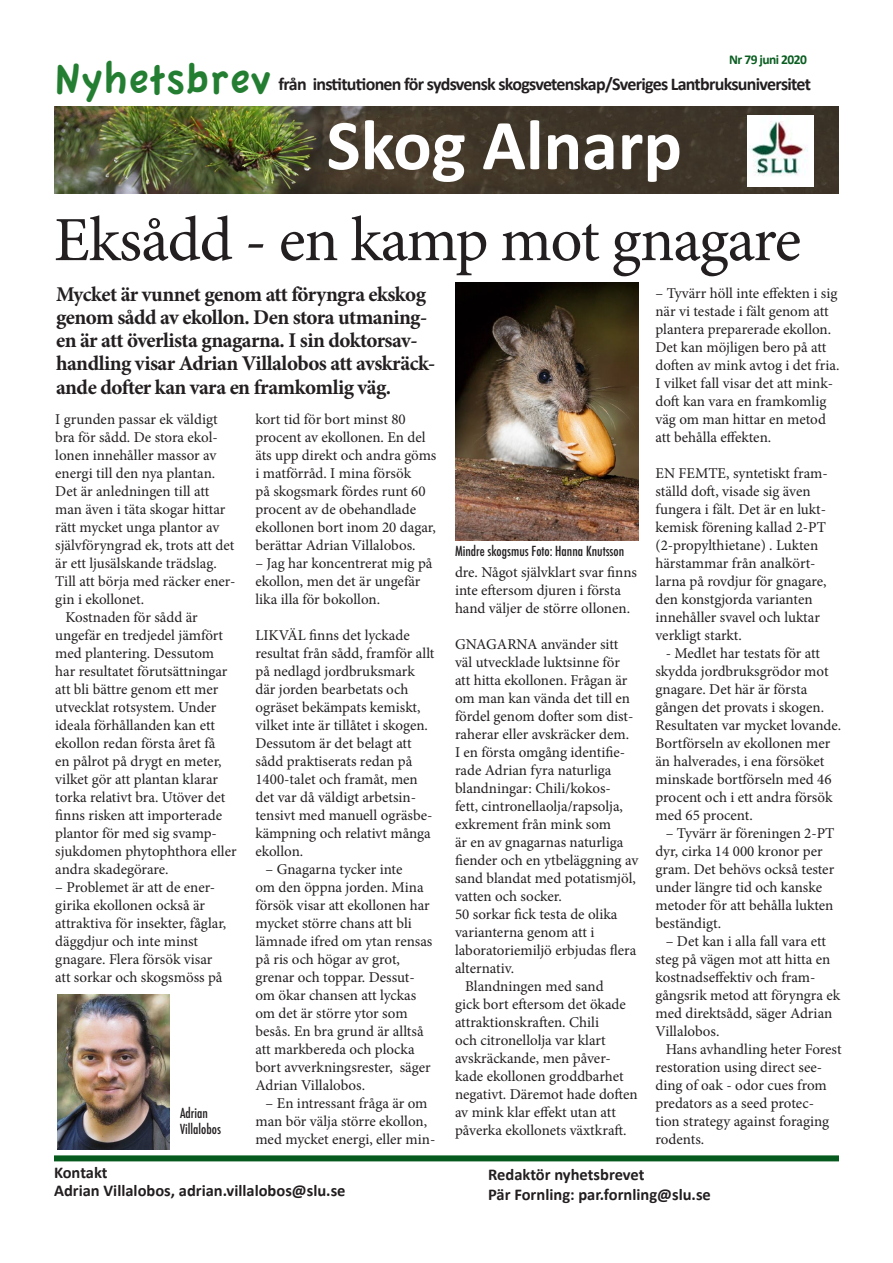
<style>
.page{position:relative;width:893px;height:1263px;background:#fff}
.page>*{position:absolute;margin:0;border:0;box-sizing:border-box;transform-origin:0 0}
.t1{font:700 72px "Calibri";color:#fff}
.t2{font:63px "Minion Pro";letter-spacing:-.02em;color:#231f20}
.t3{font:45px "Apple Casual";color:#237e32}
.t4{font:700 21px/23.2px "Minion Pro";letter-spacing:-.025em;color:#231f20}
.t5{font:700 18px "Calibri";letter-spacing:-.04em;color:#231f20}
.t6{font:700 16.5px/18px "Calibri";color:#231f20}
.t7{font:15px/18px "Minion Pro";color:#231f20}
.t8{font:500 condensed 13.5px/16.2px "Futura";color:#231f20}
.t9{font:700 13.5px "Calibri";letter-spacing:-.04em;color:#095d20}
</style>
<div class="page">
<img style="left:54px;top:107px;width:785px;height:87px">
<img style="left:747px;top:115px;width:66px;height:72px">
<div style="left:54px;top:1155px;width:785px;height:6px;background:#075a1e"></div>
<img style="left:57px;top:994px;width:112px;height:155px">
<img style="left:455px;top:283px;width:183px;height:258px">
<h3 class="t3" style="left:54px;top:57px;width:219px">Nyhetsbrev</h3>
<p class="t9" style="left:729px;top:51px;width:79px">Nr 79 juni 2020</p>
<p class="t5" style="left:279px;top:73px;width:534px">från institutionen för sydsvensk skogsvetenskap/Sveriges Lantbruksuniversitet</p>
<h1 class="t1" style="left:327px;top:101px;width:357px">Skog Alnarp</h1>
<h2 class="t2" style="left:54px;top:198px;width:749px">Eksådd - en kamp mot gnagare</h2>
<h3 class="t4" style="left:56px;top:282px;width:381px">Mycket är vunnet genom att föryngra ekskog genom sådd av ekollon. Den stora utmaning&shy;en är att överlista gnagarna. I sin doktorsav&shy;handling visar Adrian Villalobos att avskräck&shy;ande dofter kan vara en framkomlig väg.</h3>
<p class="t7" style="left:55px;top:410px;width:164px">I grunden passar ek väldigt</p>
<p class="t7" style="left:55px;top:428px;width:164px">bra för sådd. De stora ekol-</p>
<p class="t7" style="left:55px;top:446px;width:163px">lonen innehåller massor av</p>
<p class="t7" style="left:55px;top:464px;width:162px">energi till den nya plantan.</p>
<p class="t7" style="left:55px;top:482px;width:156px">Det är anledningen till att</p>
<p class="t7" style="left:55px;top:500px;width:172px">man även i täta skogar hittar</p>
<p class="t7" style="left:55px;top:518px;width:166px">rätt mycket unga plantor av</p>
<p class="t7" style="left:55px;top:536px;width:181px">självföryngrad ek, trots att det</p>
<p class="t7" style="left:55px;top:554px;width:163px">är ett ljusälskande trädslag.</p>
<p class="t7" style="left:55px;top:572px;width:182px">Till att börja med räcker ener-</p>
<p class="t7" style="left:55px;top:590px;width:90px">gin i ekollonet.</p>
<p class="t7" style="left:65px;top:608px;width:134px">Kostnaden för sådd är</p>
<p class="t7" style="left:55px;top:626px;width:169px">ungefär en tredjedel jämfört</p>
<p class="t7" style="left:55px;top:644px;width:160px">med plantering. Dessutom</p>
<p class="t7" style="left:55px;top:662px;width:174px">har resultatet förutsättningar</p>
<p class="t7" style="left:55px;top:680px;width:165px">att bli bättre genom ett mer</p>
<p class="t7" style="left:55px;top:698px;width:163px">utvecklat rotsystem. Under</p>
<p class="t7" style="left:55px;top:716px;width:161px">ideala förhållanden kan ett</p>
<p class="t7" style="left:55px;top:734px;width:162px">ekollon redan första året få</p>
<p class="t7" style="left:55px;top:752px;width:168px">en pålrot på drygt en meter,</p>
<p class="t7" style="left:55px;top:770px;width:164px">vilket gör att plantan klarar</p>
<p class="t7" style="left:55px;top:788px;width:172px">torka relativt bra. Utöver det</p>
<p class="t7" style="left:55px;top:806px;width:168px">finns risken att importerade</p>
<p class="t7" style="left:55px;top:824px;width:163px">plantor för med sig svamp-</p>
<p class="t7" style="left:55px;top:842px;width:183px">sjukdomen phytophthora eller</p>
<p class="t7" style="left:55px;top:860px;width:115px">andra skadegörare.</p>
<p class="t7" style="left:55px;top:878px;width:173px">– Problemet är att de ener&shy;girika ekollonen också är attraktiva för insekter, fåglar, däggdjur och inte minst gnagare. Flera försök visar att sorkar och skogsmöss på</p>
<p class="t7" style="left:655px;top:284px;width:185px">– Tyvärr höll inte effekten i sig när vi testade i fält genom att plantera preparerade ekollon.<br>Det kan möjligen bero på att doften av mink avtog i det fria.<br>I vilket fall visar det att mink&shy;doft kan vara en framkomlig väg om man hittar en metod att behålla effekten.</p>
<p class="t7" style="left:655px;top:464px;width:174px">EN FEMTE, syntetiskt fram&shy;ställd doft, visade sig även fungera i fält. Det är en lukt&shy;kemisk förening kallad 2-PT (2-propylthietane) . Lukten härstammar från analkört&shy;larna på rovdjur för gnagare, den konstgjorda varianten innehåller svavel och luktar verkligt starkt.</p>
<p class="t7" style="left:655px;top:644px;width:187px;text-indent:10px">- Medlet har testats för att skydda jordbruksgrödor mot gnagare. Det här är första gången det provats i skogen.<br>Resultaten var mycket lovande.<br>Bortförseln av ekollonen mer än halverades, i ena försöket minskade bortförseln med 46 procent och i ett andra försök med 65 procent.</p>
<p class="t7" style="left:655px;top:824px;width:181px;text-indent:10px">– Tyvärr är föreningen 2-PT dyr, cirka 14 000 kronor per gram. Det behövs också tester under längre tid och kanske metoder för att behålla lukten beständigt.</p>
<p class="t7" style="left:655px;top:932px;width:186px;text-indent:10px">– Det kan i alla fall vara ett steg på vägen mot att hitta en kostnadseffektiv och fram&shy;gångsrik metod att föryngra ek med direktsådd, säger Adrian<br>Villalobos.</p>
<p class="t7" style="left:655px;top:1040px;width:188px;text-indent:10px">Hans avhandling heter Forest restoration using direct see&shy;ding of oak - odor cues from predators as a seed protec&shy;tion strategy against foraging rodents.</p>
<p class="t7" style="left:255px;top:410px;width:182px">kort tid för bort minst 80 procent av ekollonen. En del äts upp direkt och andra göms i matförråd. I mina försök<br>på skogsmark fördes runt 60 procent av de obehandlade ekollonen bort inom 20 dagar, berättar Adrian Villalobos.</p>
<p class="t7" style="left:255px;top:554px;width:179px">– Jag har koncentrerat mig på ekollon, men det är ungefär lika illa för bokollon.</p>
<p class="t7" style="left:255px;top:626px;width:181px">LIKVÄL finns det lyckade resultat från sådd, framför allt på nedlagd jordbruksmark där jorden bearbetats och ogräset bekämpats kemiskt, vilket inte är tillåtet i skogen.<br>Dessutom är det belagt att sådd praktiserats redan på<br>1400-talet och framåt, men det var då väldigt arbetsin&shy;tensivt med manuell ogräsbe&shy;kämpning och relativt många ekollon.</p>
<p class="t7" style="left:255px;top:860px;width:179px;text-indent:10px">– Gnagarna tycker inte<br>om den öppna jorden. Mina försök visar att ekollonen har mycket större chans att bli lämnade ifred om ytan rensas på ris och högar av grot, grenar och toppar. Dessut&shy;om ökar chansen att lyckas om det är större ytor som besås. En bra grund är alltså att markbereda och plocka bort avverkningsrester, säger<br>Adrian Villalobos.</p>
<p class="t7" style="left:255px;top:1094px;width:181px;text-align:center">– En intressant fråga är om man bör välja större ekollon, med mycket energi, eller min-</p>
<p class="t8" style="left:455px;top:543px;width:171px">Mindre skogsmus Foto: Hanna Knutsson</p>
<p class="t7" style="left:455px;top:563px;width:183px">dre. Något självklart svar finns inte eftersom djuren i första hand väljer de större ollonen.</p>
<p class="t7" style="left:455px;top:635px;width:165px">GNAGARNA använder sitt</p>
<p class="t7" style="left:455px;top:653px;width:166px">väl utvecklade luktsinne för</p>
<p class="t7" style="left:455px;top:671px;width:174px">att hitta ekollonen. Frågan är</p>
<p class="t7" style="left:455px;top:689px;width:177px">om man kan vända det till en</p>
<p class="t7" style="left:455px;top:707px;width:180px">fördel genom dofter som dist-</p>
<p class="t7" style="left:455px;top:725px;width:176px">raherar eller avskräcker dem.</p>
<p class="t7" style="left:455px;top:743px;width:172px">I en första omgång identifie-</p>
<p class="t7" style="left:455px;top:761px;width:158px">rade Adrian fyra naturliga</p>
<p class="t7" style="left:455px;top:779px;width:157px">blandningar: Chili/kokos-</p>
<p class="t7" style="left:455px;top:797px;width:170px">fett, cintronellaolja/rapsolja,</p>
<p class="t7" style="left:455px;top:815px;width:158px">exkrement från mink som</p>
<p class="t7" style="left:455px;top:833px;width:170px">är en av gnagarnas naturliga</p>
<p class="t7" style="left:455px;top:851px;width:185px">fiender och en ytbeläggning av</p>
<p class="t7" style="left:455px;top:869px;width:182px">sand blandat med potatismjöl,</p>
<p class="t7" style="left:455px;top:887px;width:108px">vatten och socker.</p>
<p class="t7" style="left:455px;top:905px;width:164px">50 sorkar fick testa de olika</p>
<p class="t7" style="left:455px;top:923px;width:141px">varianterna genom att i</p>
<p class="t7" style="left:455px;top:941px;width:183px">laboratoriemiljö erbjudas flera</p>
<p class="t7" style="left:455px;top:959px;width:61px">alternativ.</p>
<p class="t7" style="left:465px;top:977px;width:140px">Blandningen med sand</p>
<p class="t7" style="left:455px;top:995px;width:172px">gick bort eftersom det ökade</p>
<p class="t7" style="left:455px;top:1013px;width:146px">attraktionskraften. Chili</p>
<p class="t7" style="left:455px;top:1031px;width:152px">och citronellolja var klart</p>
<p class="t7" style="left:455px;top:1049px;width:157px">avskräckande, men påver-</p>
<p class="t7" style="left:455px;top:1067px;width:170px">kade ekollonen groddbarhet</p>
<p class="t7" style="left:455px;top:1085px;width:184px">negativt. Däremot hade doften</p>
<p class="t7" style="left:455px;top:1103px;width:162px">av mink klar effekt utan att</p>
<p class="t7" style="left:455px;top:1121px;width:173px">påverka ekollonets växtkraft.</p>
<p class="t8" style="left:180px;top:1104px;width:42px">Adrian<br>Villalobos</p>
<p class="t6" style="left:54px;top:1163px;width:293px">Kontakt<br>Adrian Villalobos, adrian.villalobos@slu.se</p>
<p class="t6" style="left:488px;top:1165px;width:224px;line-height:19.5px">Redaktör nyhetsbrevet<br>Pär Fornling: par.fornling@slu.se</p>
</div>
